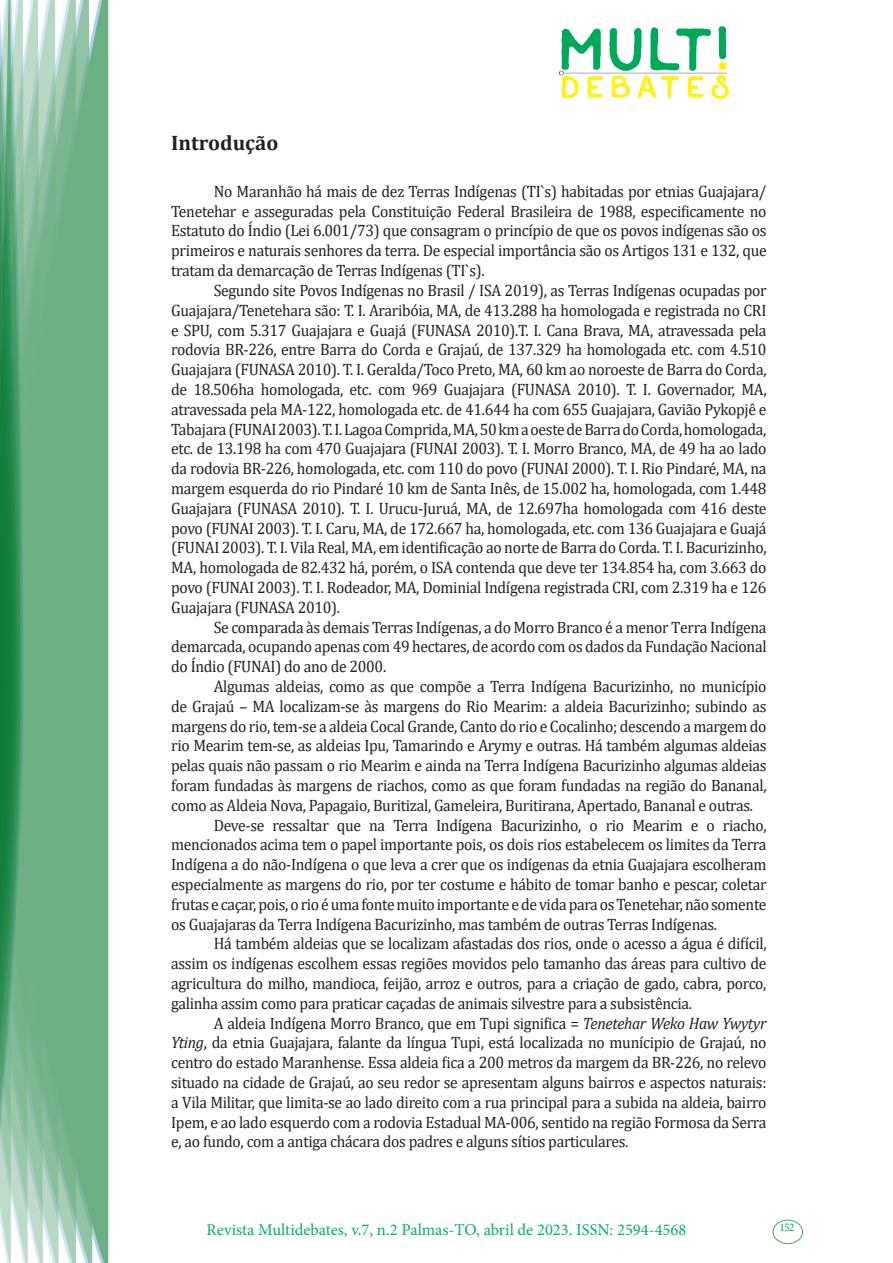
<style>
.page{position:relative;width:893px;height:1263px;background:#fff}
.page>*{position:absolute;margin:0;border:0;box-sizing:border-box;transform-origin:0 0}
.Titulo_2{font:700 21px "Cambria";color:#231f20}
.texto{font:16.5px/19.8px "Cambria";letter-spacing:-.02em;color:#231f20;text-align:justify;scale:.95 1}
.t1{font:16.5px "Minion Pro";color:#00b064}
.t2{font:11.7px "Minion Pro";color:#00b064}
.s1{font-style:italic}
</style>
<div class="page">
<img style="left:559px;top:26px;width:169px;height:72px">
<div style="left:95px;top:0;width:14px;height:1263px;background:#6caf84"></div>
<svg style="left:79px;top:0;width:16px;height:1263px;background:#71b289"></svg>
<svg style="left:62px;top:0;width:17px;height:1263px;background:#75b48c"></svg>
<svg style="left:45px;top:0;width:17px;height:1263px;background:#7cb792"></svg>
<svg style="left:30px;top:0;width:15px;height:1263px;background:#80ba96"></svg>
<svg style="left:0;top:0;width:30px;height:1263px;background:#61a97f"></svg>
<div style="left:772px;top:1219px;width:31px;height:25px;border:1px solid #40ae49;border-radius:50%"></div>
<p class="Titulo_2" style="left:171px;top:128px;width:109px">Introdução</p>
<p class="texto" style="left:171px;top:181px;width:628px;text-indent:43px">No Maranhão há mais de dez Terras Indígenas (TI`s) habitadas por etnias Guajajara/ Tenetehar e asseguradas pela Constituição Federal Brasileira de 1988, especificamente no Estatuto do Índio (Lei 6.001/73) que consagram o princípio de que os povos indígenas são os primeiros e naturais senhores da terra. De especial importância são os Artigos 131 e 132, que tratam da demarcação de Terras Indígenas (TI`s).</p>
<p class="texto" style="left:171px;top:280px;width:628px;text-indent:43px">Segundo site Povos Indígenas no Brasil / ISA 2019), as Terras Indígenas ocupadas por Guajajara/Tenetehara são: T. I. Araribóia, MA, de 413.288 ha homologada e registrada no CRI e SPU, com 5.317 Guajajara e Guajá (FUNASA 2010).T. I. Cana Brava, MA, atravessada pela rodovia BR-226, entre Barra do Corda e Grajaú, de 137.329 ha homologada etc. com 4.510<br>Guajajara (FUNASA 2010). T. I. Geralda/Toco Preto, MA, 60 km ao noroeste de Barra do Corda, de 18.506ha homologada, etc. com 969 Guajajara (FUNASA 2010). T. I. Governador, MA, atravessada pela MA-122, homologada etc. de 41.644 ha com 655 Guajajara, Gavião Pykopjê e Tabajara (FUNAI 2003). T. I. Lagoa Comprida, MA, 50 km a oeste de Barra do Corda, homologada, etc. de 13.198 ha com 470 Guajajara (FUNAI 2003). T. I. Morro Branco, MA, de 49 ha ao lado da rodovia BR-226, homologada, etc. com 110 do povo (FUNAI 2000). T. I. Rio Pindaré, MA, na margem esquerda do rio Pindaré 10 km de Santa Inês, de 15.002 ha, homologada, com 1.448<br>Guajajara (FUNASA 2010). T. I. Urucu-Juruá, MA, de 12.697ha homologada com 416 deste povo (FUNAI 2003). T. I. Caru, MA, de 172.667 ha, homologada, etc. com 136 Guajajara e Guajá (FUNAI 2003). T. I. Vila Real, MA, em identificação ao norte de Barra do Corda. T. I. Bacurizinho, MA, homologada de 82.432 há, porém, o ISA contenda que deve ter 134.854 ha, com 3.663 do povo (FUNAI 2003). T. I. Rodeador, MA, Dominial Indígena registrada CRI, com 2.319 ha e 126<br>Guajajara (FUNASA 2010).</p>
<p class="texto" style="left:171px;top:617px;width:628px;text-indent:43px">Se comparada às demais Terras Indígenas, a do Morro Branco é a menor Terra Indígena demarcada, ocupando apenas com 49 hectares, de acordo com os dados da Fundação Nacional do Índio (FUNAI) do ano de 2000.</p>
<p class="texto" style="left:171px;top:676px;width:628px;text-indent:43px">Algumas aldeias, como as que compõe a Terra Indígena Bacurizinho, no município de Grajaú – MA localizam-se às margens do Rio Mearim: a aldeia Bacurizinho; subindo as margens do rio, tem-se a aldeia Cocal Grande, Canto do rio e Cocalinho; descendo a margem do rio Mearim tem-se, as aldeias Ipu, Tamarindo e Arymy e outras. Há também algumas aldeias pelas quais não passam o rio Mearim e ainda na Terra Indígena Bacurizinho algumas aldeias foram fundadas às margens de riachos, como as que foram fundadas na região do Bananal, como as Aldeia Nova, Papagaio, Buritizal, Gameleira, Buritirana, Apertado, Bananal e outras.</p>
<p class="texto" style="left:171px;top:815px;width:628px;text-indent:43px">Deve-se ressaltar que na Terra Indígena Bacurizinho, o rio Mearim e o riacho, mencionados acima tem o papel importante pois, os dois rios estabelecem os limites da Terra Indígena a do não-Indígena o que leva a crer que os indígenas da etnia Guajajara escolheram especialmente as margens do rio, por ter costume e hábito de tomar banho e pescar, coletar frutas e caçar, pois, o rio é uma fonte muito importante e de vida para os Tenetehar, não somente os Guajajaras da Terra Indígena Bacurizinho, mas também de outras Terras Indígenas.</p>
<p class="texto" style="left:171px;top:934px;width:628px;text-indent:43px">Há também aldeias que se localizam afastadas dos rios, onde o acesso a água é difícil, assim os indígenas escolhem essas regiões movidos pelo tamanho das áreas para cultivo de agricultura do milho, mandioca, feijão, arroz e outros, para a criação de gado, cabra, porco, galinha assim como para praticar caçadas de animais silvestre para a subsistência.</p>
<p class="texto" style="left:171px;top:1013px;width:628px;text-indent:43px">A aldeia Indígena Morro Branco, que em Tupi significa = <span class="s1">Tenetehar Weko Haw Ywytyr Yting</span>, da etnia Guajajara, falante da língua Tupi, está localizada no munícipio de Grajaú, no centro do estado Maranhense. Essa aldeia fica a 200 metros da margem da BR-226, no relevo situado na cidade de Grajaú, ao seu redor se apresentam alguns bairros e aspectos naturais: a Vila Militar, que limita-se ao lado direito com a rua principal para a subida na aldeia, bairro Ipem, e ao lado esquerdo com a rodovia Estadual MA-006, sentido na região Formosa da Serra e, ao fundo, com a antiga chácara dos padres e alguns sítios particulares.</p>
<p class="t1" style="left:207px;top:1218px;width:481px">Revista Multidebates, v.7, n.2 Palmas-TO, abril de 2023. ISSN: 2594-4568</p>
<p class="t2" style="left:779px;top:1219px;width:16px">152</p>
</div>
